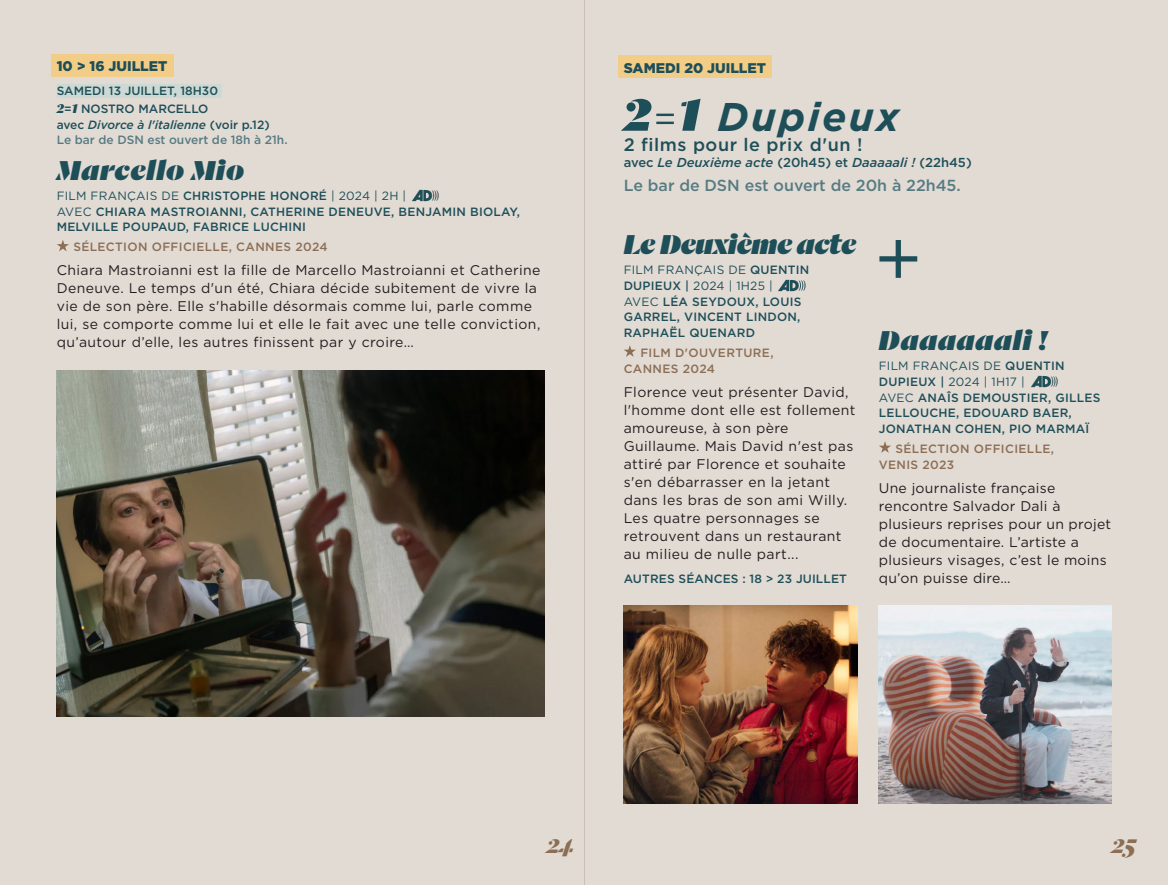
<style>
.page{position:relative;width:1168px;height:885px;background:#fff}
.page>*{position:absolute;margin:0;border:0;box-sizing:border-box;transform-origin:0 0}
.t1{font:italic 900 108px "Dala Moa";color:#1e4f59}
.t2{font:italic 700 40px "Gotham";letter-spacing:.06em;color:#1e4f59}
.t3{font:italic 900 30px "Dala Moa";letter-spacing:.03em;color:#1e4f59}
.t4{font:italic 900 30px "Dala Moa";letter-spacing:-.01em;color:#1e4f59}
._01_DATE_LIEU_G{font:italic 700 30px "Dala Moa";color:#8c6e54}
.t5{font:500 18px "Gotham";letter-spacing:.03em;color:#1e4f59}
.t6{font:500 16px "Gotham";color:#577b82}
.t7{font:14px/18px "Gotham";letter-spacing:.03em;color:#231f20}
.Style_de_paragraphe_2{font:900 14px "Gotham";color:#1e4f59}
.t8{font:italic 500 13px "Gotham";color:#1e4f59}
.t9{font:500 12px/15.6px "Gotham";letter-spacing:.02em;color:#1e4f59}
.t10{font:12px/15.6px "Gotham";letter-spacing:.02em;color:#1e4f59}
.t11{font:500 12px "Gotham";letter-spacing:.03em;color:#8c6e54}
.t12{font:500 12px "Gotham";color:#1e4f59}
.t13{font:italic 500 12px "Gotham";color:#1e4f59}
.t14{font:500 12px "Gotham";color:#577b82}
.s1{font-family:"Dala Moa";font-weight:900;font-style:italic;font-size:14px}
.s2{font-style:normal}
.s3{font-weight:500}
.s4{font-weight:400}
.s5{font-family:"Dala Moa";font-weight:900;font-size:50px}
</style>
<div class="page">
<div style="left:0;top:0;width:584px;height:884px;background:#e2dbd4"></div>
<div style="left:584px;top:0;width:584px;height:884px;background:#e2dbd4"></div>
<div style="left:51px;top:54px;width:122px;height:22px;background:#f2cd88"></div>
<div style="left:57px;top:84px;width:165px;height:14px;background:#ccd9d4"></div>
<img style="left:412px;top:189px;width:27px;height:12px">
<svg style="left:57px;top:240px;width:12px;height:11px"></svg>
<svg style="left:879px;top:441px;width:12px;height:12px"></svg>
<img style="left:778px;top:279px;width:28px;height:12px">
<svg style="left:624px;top:345px;width:12px;height:12px"></svg>
<img style="left:57px;top:370px;width:487px;height:346px">
<img style="left:879px;top:605px;width:232px;height:198px">
<img style="left:624px;top:605px;width:233px;height:198px">
<div style="left:618px;top:55px;width:154px;height:23px;background:#f2cd88"></div>
<img style="left:1031px;top:375px;width:27px;height:13px">
<p class="Style_de_paragraphe_2" style="left:57px;top:57px;width:112px">10 &gt; 16 JUILLET</p>
<p class="t12" style="left:57px;top:83px;width:163px">SAMEDI 13 JUILLET, 18H30</p>
<p class="t12" style="left:57px;top:101px;width:153px"><span class="s1">2</span>=<span class="s1">1</span> NOSTRO MARCELLO</p>
<p class="t13" style="left:57px;top:116px;width:214px"><span class="s2">avec</span> Divorce à l'italienne <span class="s2">(voir p.12)</span></p>
<p class="t14" style="left:57px;top:132px;width:232px">Le bar de DSN est ouvert de 18h à 21h.</p>
<p class="t3" style="left:57px;top:150px;width:189px">Marcello Mio</p>
<p class="t10" style="left:57px;top:188px;width:351px">FILM FRANÇAIS DE <span class="s3">CHRISTOPHE HONORÉ</span> | 2024 | 2H |</p>
<p class="t9" style="left:57px;top:203px;width:465px"><span class="s4">AVEC</span> CHIARA MASTROIANNI, CATHERINE DENEUVE, BENJAMIN BIOLAY,<br>MELVILLE POUPAUD, FABRICE LUCHINI</p>
<p class="t11" style="left:73px;top:239px;width:256px">SÉLECTION OFFICIELLE, CANNES 2024</p>
<p class="t7" style="left:57px;top:261px;width:485px">Chiara Mastroianni est la fille de Marcello Mastroianni et Catherine Deneuve. Le temps d'un été, Chiara décide subitement de vivre la vie de son père. Elle s'habille désormais comme lui, parle comme lui, se comporte comme lui et elle le fait avec une telle conviction, qu’autour d’elle, les autres finissent par y croire…</p>
<p class="Style_de_paragraphe_2" style="left:624px;top:58px;width:144px">SAMEDI 20 JUILLET</p>
<p class="t2" style="left:624px;top:90px;width:277px"><span class="s5">2=1</span> Dupieux</p>
<p class="t5" style="left:624px;top:133px;width:240px">2 films pour le prix d'un !</p>
<p class="t8" style="left:624px;top:154px;width:350px"><span class="s2">avec</span> Le Deuxième acte <span class="s2">(20h45) et</span> Daaaaali ! <span class="s2">(22h45)</span></p>
<p class="t6" style="left:624px;top:175px;width:339px">Le bar de DSN est ouvert de 20h à 22h45.</p>
<p class="t4" style="left:624px;top:224px;width:234px">Le Deuxième acte</p>
<p class="t10" style="left:624px;top:262px;width:187px">FILM FRANÇAIS DE <span class="s3">QUENTIN<br>DUPIEUX |</span> 2024 | 1H25 |</p>
<p class="t9" style="left:624px;top:293px;width:179px;text-align:justify"><span class="s4">AVEC</span> LÉA SEYDOUX, LOUIS GARREL, VINCENT LINDON, RAPHAËL QUENARD</p>
<p class="t11" style="left:640px;top:345px;width:135px">FILM D'OUVERTURE,</p>
<p class="t11" style="left:624px;top:360px;width:93px">CANNES 2024</p>
<p class="t7" style="left:624px;top:382px;width:233px">Florence veut présenter David, l'homme dont elle est follement amoureuse, à son père<br>Guillaume. Mais David n'est pas attiré par Florence et souhaite s'en débarrasser en la jetant dans les bras de son ami Willy.<br>Les quatre personnages se retrouvent dans un restaurant au milieu de nulle part...</p>
<p class="t9" style="left:624px;top:570px;width:225px">AUTRES SÉANCES : 18 &gt; 23 JUILLET</p>
<p class="t1" style="left:876px;top:175px;width:47px">+</p>
<p class="t3" style="left:879px;top:320px;width:170px">Daaaaaali !</p>
<p class="t10" style="left:879px;top:358px;width:187px">FILM FRANÇAIS DE <span class="s3">QUENTIN<br>DUPIEUX |</span> 2024 | 1H17 |</p>
<p class="t9" style="left:879px;top:389px;width:223px"><span class="s4">AVEC</span> ANAÎS DEMOUSTIER, GILLES<br>LELLOUCHE, EDOUARD BAER,<br>JONATHAN COHEN, PIO MARMAÏ</p>
<p class="t11" style="left:895px;top:441px;width:160px">SÉLECTION OFFICIELLE,</p>
<p class="t11" style="left:879px;top:456px;width:77px">VENIS 2023</p>
<p class="t7" style="left:879px;top:478px;width:234px">Une journaliste française rencontre Salvador Dali à plusieurs reprises pour un projet de documentaire. L’artiste a plusieurs visages, c’est le moins qu’on puisse dire…</p>
<p class="_01_DATE_LIEU_G" style="left:546px;top:823px;width:29px">24</p>
<p class="_01_DATE_LIEU_G" style="left:1111px;top:823px;width:26px">25</p>
</div>
